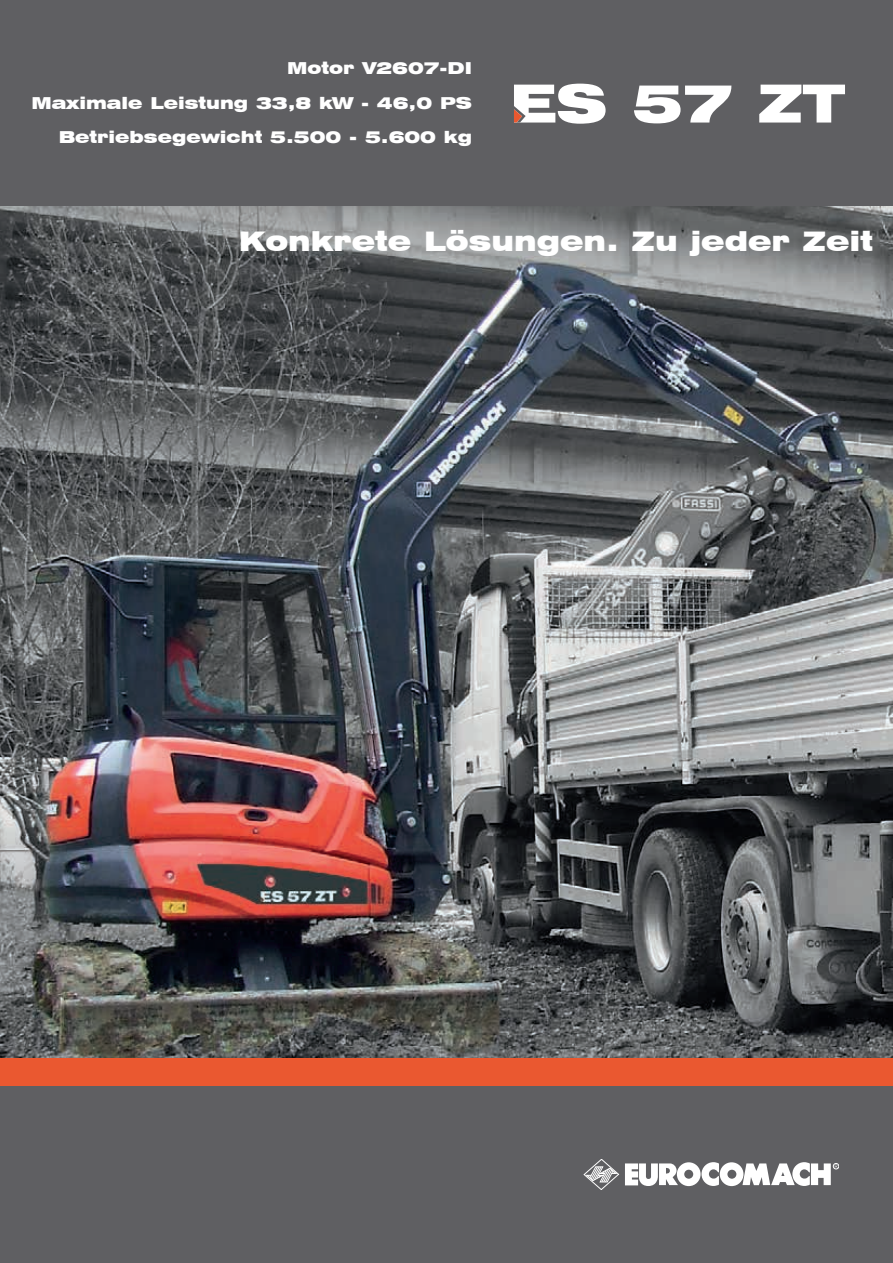
<style>
.page{position:relative;width:893px;height:1263px;background:#fff}
.page>*{position:absolute;margin:0;border:0;box-sizing:border-box;transform-origin:0 0}
.t1{font:900 expanded 52.5px "Swiss 721 BT";color:#fff}
.t2{font:900 expanded 27px "Swiss 721 BT";color:#fff}
.t3{font:900 expanded 16.5px/34.5px "Swiss 721 BT";color:#fff;text-align:right}
</style>
<div class="page">
<div style="left:0;top:0;width:893px;height:207px;background:#5f5f62"></div>
<div style="left:0;top:1086px;width:893px;height:177px;background:#5f5f62"></div>
<div style="left:0;top:1057px;width:893px;height:29px;background:#ea5830"></div>
<img style="left:0;top:207px;width:893px;height:850px">
<svg style="left:584px;top:1159px;width:35px;height:31px"></svg>
<svg style="left:625px;top:1162px;width:214px;height:24px"></svg>
<svg style="left:514px;top:109px;width:8px;height:13px"></svg>
<p class="t3" style="left:32px;top:51px;width:442px">Motor V2607-DI<br>Maximale Leistung 33,8 kW - 46,0 PS<br>Betriebsegewicht 5.500 - 5.600 kg</p>
<h1 class="t1" style="left:510px;top:72px;width:337px">ES 57 ZT</h1>
<h2 class="t2" style="left:239px;top:225px;width:635px">Konkrete Lösungen. Zu jeder Zeit</h2>
</div>
